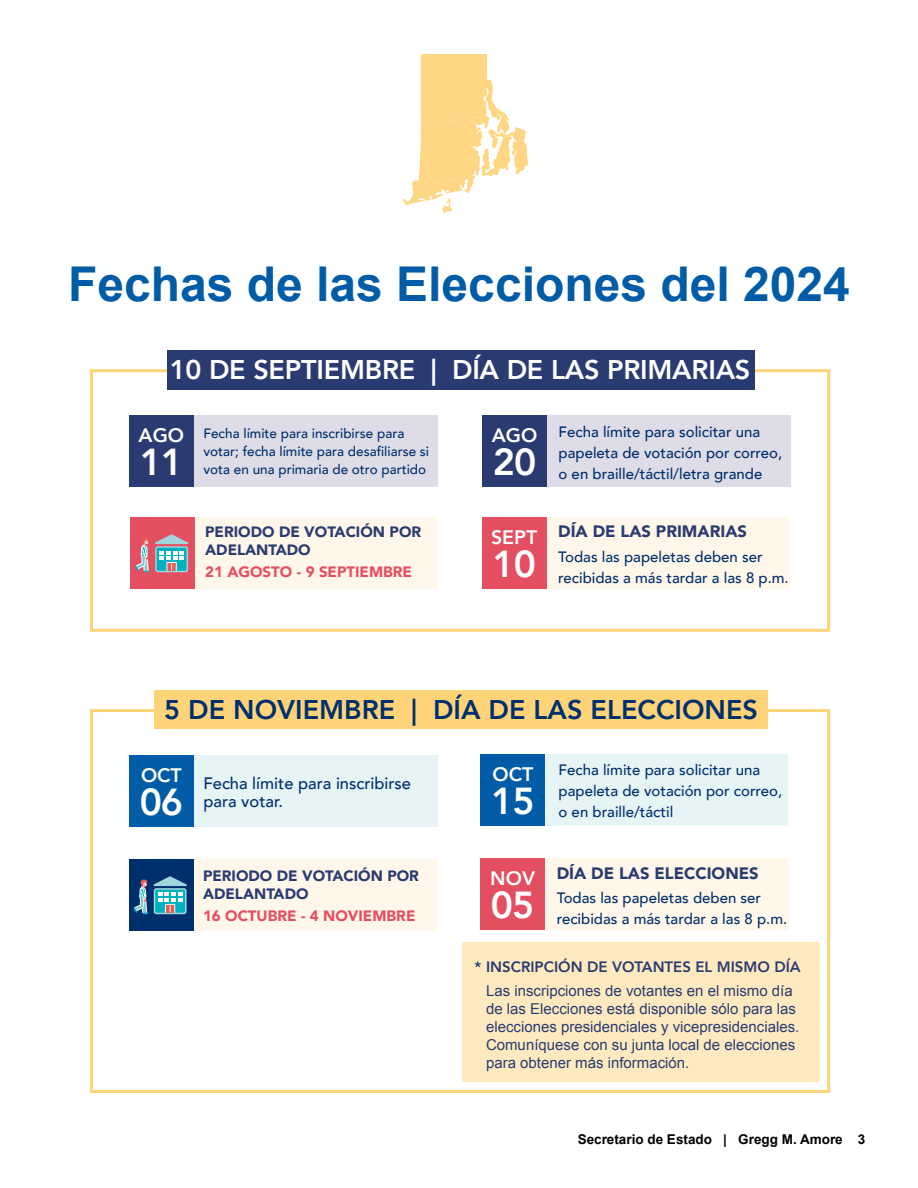
<style>
.page{position:relative;width:918px;height:1188px;background:#fff}
.page>*{position:absolute;margin:0;border:0;box-sizing:border-box;transform-origin:0 0}
.t1{font:700 48px "Arial";color:#005ca7}
.t2{font:800 37.5px "Avenir";letter-spacing:-.025em;color:#fff}
.t3{font:800 27px "Avenir";letter-spacing:-.01em;color:#fff}
.t4{font:800 27px "Avenir";color:#002f6e}
.t5{font:800 19.5px "Avenir";color:#fff}
.t6{font:500 16.5px/18px "Avenir";color:#002f6e}
.t7{font:900 16.5px "Avenir";color:#2a3b71}
.t8{font:500 15px/21px "Avenir";color:#002f6e}
.t9{font:15px/18px "Arial";color:#2a3b71}
.t10{font:900 15px "Avenir";color:#2a3b71}
.t11{font:900 15px "Avenir";color:#e44e61}
.t12{font:800 15px "Avenir";color:#2a3b71}
.t13{font:500 13.5px/18px "Avenir";color:#002f6e}
.t14{font:700 13.5px "Arial";color:#000}
</style>
<div class="page">
<div style="left:462px;top:943px;width:358px;height:139px;background:#ffeac0"></div>
<div style="left:90px;top:369px;width:740px;height:263px;border:3px solid #ffd478"></div>
<div style="left:130px;top:517px;width:307px;height:71px;background:#fff7e9"></div>
<div style="left:482px;top:517px;width:308px;height:71px;background:#fff7e9"></div>
<div style="left:481px;top:859px;width:308px;height:71px;background:#fff7e9"></div>
<div style="left:130px;top:860px;width:308px;height:71px;background:#fff7e9"></div>
<div style="left:154px;top:690px;width:614px;height:38px;background:#ffd478"></div>
<div style="left:90px;top:709px;width:740px;height:384px;border:3px solid #ffd478"></div>
<svg style="left:403px;top:54px;width:125px;height:159px"></svg>
<div style="left:130px;top:415px;width:307px;height:72px;background:#dedce6"></div>
<div style="left:130px;top:415px;width:64px;height:72px;background:#2a3b71"></div>
<div style="left:167px;top:351px;width:588px;height:39px;background:#2a3b71"></div>
<div style="left:483px;top:415px;width:308px;height:72px;background:#dedce6"></div>
<div style="left:483px;top:415px;width:64px;height:72px;background:#2a3b71"></div>
<div style="left:130px;top:517px;width:64px;height:71px;background:#e44e61"></div>
<svg style="left:135px;top:533px;width:60px;height:39px"></svg>
<div style="left:482px;top:517px;width:64px;height:71px;background:#e44e61"></div>
<div style="left:481px;top:754px;width:307px;height:72px;background:#e7f4f6"></div>
<div style="left:481px;top:754px;width:64px;height:72px;background:#005ca7"></div>
<div style="left:130px;top:756px;width:307px;height:71px;background:#e7f4f6"></div>
<div style="left:130px;top:756px;width:64px;height:71px;background:#005ca7"></div>
<div style="left:130px;top:860px;width:64px;height:71px;background:#002f6e"></div>
<svg style="left:133px;top:876px;width:54px;height:38px"></svg>
<div style="left:481px;top:859px;width:64px;height:71px;background:#e44e61"></div>
<h1 class="t1" style="left:68px;top:252px;width:783px">Fechas de las Elecciones del 2024</h1>
<p class="t3" style="left:170px;top:349px;width:582px">10 DE SEPTIEMBRE | DÍA DE LAS PRIMARIAS</p>
<p class="t5" style="left:139px;top:420px;width:47px">AGO</p>
<p class="t2" style="left:140px;top:432px;width:45px">11</p>
<p class="t13" style="left:203px;top:423px;width:227px">Fecha límite para inscribirse para votar; fecha límite para desafiliarse si vota en una primaria de otro partido</p>
<p class="t5" style="left:492px;top:420px;width:47px">AGO</p>
<p class="t2" style="left:493px;top:432px;width:45px">20</p>
<p class="t8" style="left:559px;top:421px;width:225px">Fecha límite para solicitar una papeleta de votación por correo, o en braille/táctil/letra grande</p>
<p class="t10" style="left:205px;top:519px;width:218px">PERIODO DE VOTACIÓN POR</p>
<h4 class="t7" style="left:558px;top:517px;width:190px">DÍA DE LAS PRIMARIAS</h4>
<p class="t10" style="left:205px;top:537px;width:107px">ADELANTADO</p>
<p class="t5" style="left:491px;top:522px;width:48px">SEPT</p>
<p class="t2" style="left:492px;top:534px;width:45px">10</p>
<p class="t8" style="left:558px;top:545px;width:206px">Todas las papeletas deben ser</p>
<p class="t11" style="left:205px;top:559px;width:208px">21 AGOSTO - 9 SEPTIEMBRE</p>
<p class="t8" style="left:558px;top:566px;width:232px">recibidas a más tardar a las 8 p.m.</p>
<h2 class="t4" style="left:164px;top:688px;width:595px">5 DE NOVIEMBRE | DÍA DE LAS ELECCIONES</h2>
<p class="t5" style="left:141px;top:760px;width:42px">OCT</p>
<p class="t2" style="left:140px;top:773px;width:45px">06</p>
<p class="t6" style="left:203px;top:773px;width:209px">Fecha límite para inscribirse para votar.</p>
<p class="t5" style="left:492px;top:759px;width:42px">OCT</p>
<p class="t2" style="left:491px;top:771px;width:45px">15</p>
<p class="t8" style="left:559px;top:759px;width:225px">Fecha límite para solicitar una papeleta de votación por correo, o en braille/táctil</p>
<p class="t10" style="left:203px;top:863px;width:218px">PERIODO DE VOTACIÓN POR</p>
<h4 class="t7" style="left:557px;top:859px;width:203px">DÍA DE LAS ELECCIONES</h4>
<p class="t10" style="left:203px;top:881px;width:107px">ADELANTADO</p>
<p class="t8" style="left:557px;top:887px;width:206px">Todas las papeletas deben ser</p>
<p class="t11" style="left:203px;top:903px;width:214px">16 OCTUBRE - 4 NOVIEMBRE</p>
<p class="t8" style="left:557px;top:908px;width:232px">recibidas a más tardar a las 8 p.m.</p>
<p class="t12" style="left:475px;top:955px;width:328px">* INSCRIPCIÓN DE VOTANTES EL MISMO DÍA</p>
<p class="t9" style="left:486px;top:982px;width:315px">Las inscripciones de votantes en el mismo día de las Elecciones está disponible sólo para las elecciones presidenciales y vicepresidenciales.<br>Comuníquese con su junta local de elecciones para obtener más información.</p>
<p class="t5" style="left:490px;top:863px;width:46px">NOV</p>
<p class="t2" style="left:491px;top:876px;width:45px">05</p>
<p class="t14" style="left:578px;top:1130px;width:289px">Secretario de Estado | Gregg M. Amore 3</p>
</div>
